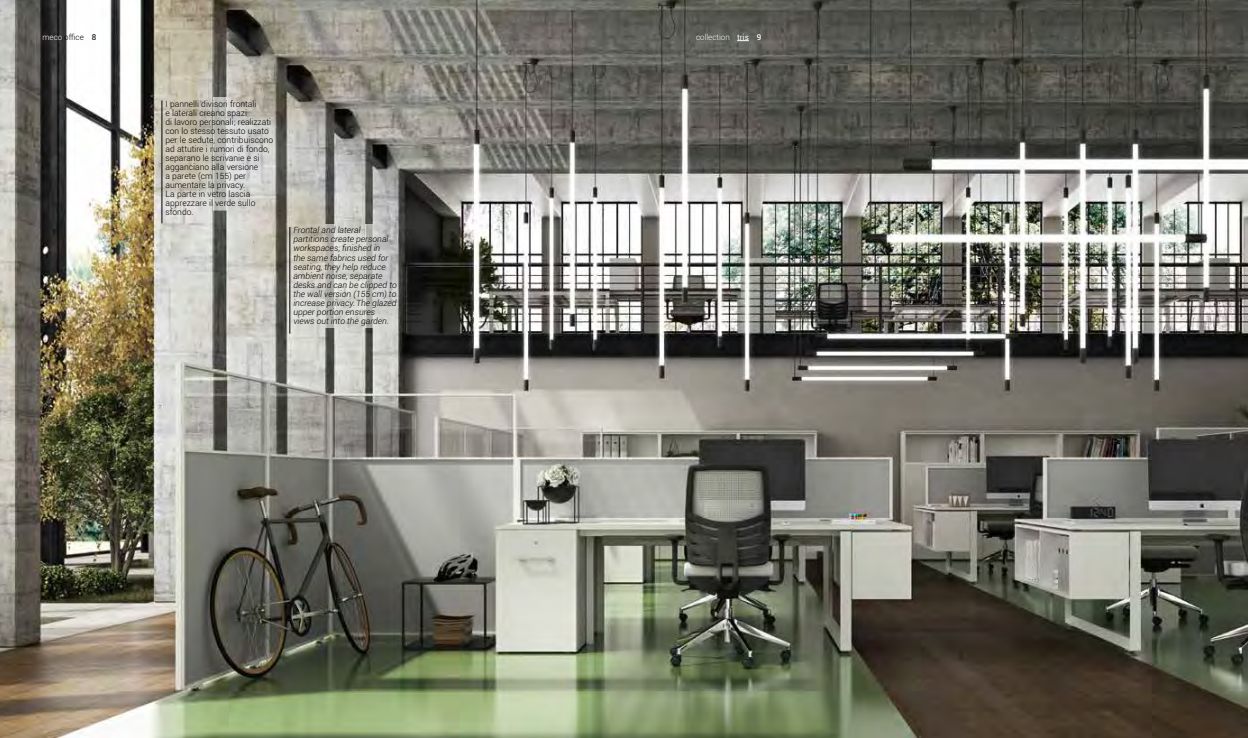
<style>
.page{position:relative;width:1248px;height:738px;background:#fff}
.page>*{position:absolute;margin:0;border:0;box-sizing:border-box;transform-origin:0 0}
.t1{font:300 8.5px/9px "Roboto";color:#000}
.t2{font:italic 300 8.5px/9px "Roboto";color:#000}
.t3{font:300 8px "Roboto";color:#fff}
.t4{font:300 8px "Roboto";color:#000}
.s1{color:#fff}
.s2{font-weight:400}
.s3{font-weight:500}
</style>
<div class="page">
<img style="left:0;top:0;width:1247px;height:737px">
<img style="left:213px;top:98px;width:14px;height:112px">
<hr style="left:162px;top:100px;width:1px;height:123px;background:#000">
<img style="left:326px;top:224px;width:8px;height:103px">
<img style="left:365px;top:224px;width:8px;height:103px">
<hr style="left:289px;top:227px;width:1px;height:106px;background:#000">
<p class="t4" style="left:43px;top:32px;width:55px"><span class="s1">meco</span> office <span class="s2">8</span></p>
<p class="t3" style="left:696px;top:32px;width:67px">collection <span class="s2">tris</span> <span class="s3">9</span></p>
<p class="t1" style="left:165px;top:99px;width:109px">I pannelli divisori frontali<br>e laterali creano spazi<br>di lavoro personali; realizzati con lo stesso tessuto usato per le sedute, contribuiscono ad attutire i rumori di fondo, separano le scrivanie e si agganciano alla versione<br>a parete (cm 155) per aumentare la privacy.<br>La parte in vetro lascia apprezzare il verde sullo sfondo.</p>
<p class="t2" style="left:293px;top:225px;width:105px">Frontal and lateral partitions create personal workspaces; finished in<br>the same fabrics used for seating, they help reduce ambient noise, separate desks and can be clipped to the wall version (155 cm) to increase privacy.The glazed upper portion ensures views out into the garden.</p>
</div>
